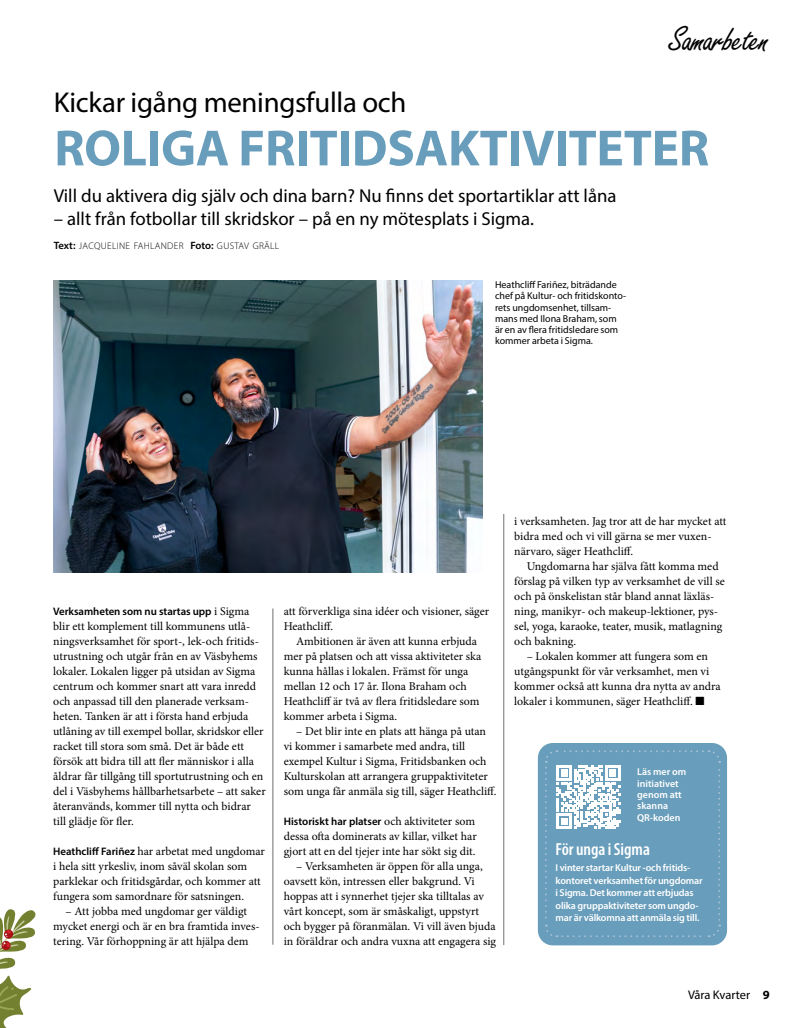
<style>
.page{position:relative;width:798px;height:1028px;background:#fff}
.page>*{position:absolute;margin:0;border:0;box-sizing:border-box;transform-origin:0 0}
.t1{font:700 51.25px "Myriad Pro";letter-spacing:-.005em;color:#689dbb}
.t2{font:37.5px "Freestyle Script";letter-spacing:-.025em;color:#000}
.Huvudrubrik{font:28.75px "Myriad Pro";letter-spacing:-.01em;color:#000}
.Ingress_13p{font:18.75px "Myriad Pro";color:#000}
.t3{font:600 condensed 17.5px "Myriad Pro";color:#fff}
.t4{font:12.5px "Myriad Pro";letter-spacing:-.005em;color:#000}
.BRÖD___indrag{font:11.88px/15px "Minion Pro";color:#000}
.BRÖD{font:11.88px/15px "Minion Pro";color:#000}
.BRÖD-2{font:600 10.88px "Myriad Pro";letter-spacing:-.005em;color:#000}
.Bildtext{font:10px/11.2px "Myriad Pro";color:#000}
.FAKTA___bröd{font:600 10px/12.5px "Myriad Pro";letter-spacing:-.015em;color:#fff}
.Bildtext-2{font:600 10px/11.2px "Myriad Pro";color:#fff}
.Ingress_13p-2{font:300 9.62px "Myriad Pro";letter-spacing:.035em;color:#000}
.s1{font-weight:600;font-size:10.62px}
.s2{font-family:"Minion Pro";font-weight:400;font-size:11.88px}
.s3{font-family:"Myriad Pro";font-weight:600;font-size:10.88px}
.s4{font-weight:700}
</style>
<div class="page">
<div style="left:537px;top:743px;width:189px;height:202px;background:#689dbb;border-radius:15px"></div>
<hr style="left:272px;top:608px;width:1px;height:336px;background:#706f6f">
<hr style="left:503px;top:514px;width:1px;height:431px;background:#706f6f">
<svg style="left:545px;top:750px;width:175px;height:187px"></svg>
<img style="left:53px;top:281px;width:429px;height:292px">
<svg style="left:0;top:909px;width:36px;height:119px"></svg>
<h2 class="t2" style="left:669px;top:19px;width:102px">Samarbeten</h2>
<p class="Huvudrubrik" style="left:54px;top:84px;width:354px">Kickar igång meningsfulla och</p>
<h2 class="t1" style="left:54px;top:115px;width:656px">ROLIGA FRITIDSAKTIVITETER</h2>
<p class="Ingress_13p" style="left:54px;top:184px;width:564px">Vill du aktivera dig själv och dina barn? Nu finns det sportartiklar att låna</p>
<p class="Ingress_13p" style="left:54px;top:207px;width:481px">– allt från fotbollar till skridskor – på en ny mötesplats i Sigma.</p>
<p class="Ingress_13p-2" style="left:54px;top:240px;width:227px"><span class="s1">Text:</span> JACQUELINE FAHLANDER <span class="s1">Foto:</span> GUSTAV GRÄLL</p>
<p class="Bildtext" style="left:495px;top:279px;width:133px">Heathcliff Fariñez, biträdande chef på Kultur- och fritidskonto&shy;rets ungdomsenhet, tillsam&shy;mans med Ilona Braham, som är en av flera fritidsledare som kommer arbeta i Sigma.</p>
<p class="BRÖD-2" style="left:53px;top:604px;width:198px">Verksamheten som nu startas upp <span class="s2">i Sigma</span></p>
<p class="BRÖD" style="left:53px;top:619px;width:214px">blir ett komplement till kommunens utlå&shy;ningsverksamhet för sport-, lek-och fritids&shy;utrustning och utgår från en av Väsbyhems lokaler. Lokalen ligger på utsidan av Sigma centrum och kommer snart att vara inredd och anpassad till den planerade verksam&shy;heten. Tanken är att i första hand erbjuda utlåning av till exempel bollar, skridskor eller racket till stora som små. Det är både ett försök att bidra till att fler människor i alla åldrar får tillgång till sportutrustning och en del i Väsbyhems hållbarhetsarbete – att saker återanvänds, kommer till nytta och bidrar till glädje för fler.</p>
<p class="BRÖD" style="left:53px;top:844px;width:213px"><span class="s3">Heathcliff Fariñez</span> har arbetat med ungdomar i hela sitt yrkesliv, inom såväl skolan som parklekar och fritidsgårdar, och kommer att fungera som samordnare för satsningen.</p>
<p class="BRÖD___indrag" style="left:53px;top:904px;width:208px;text-indent:12px">– Att jobba med ungdomar ger väldigt mycket energi och är en bra framtida inves&shy;tering. Vår förhoppning är att hjälpa dem</p>
<p class="BRÖD___indrag" style="left:283px;top:604px;width:207px">att förverkliga sina idéer och visioner, säger<br>Heathcliff.</p>
<p class="BRÖD___indrag" style="left:283px;top:634px;width:199px;text-indent:12px">Ambitionen är även att kunna erbjuda mer på platsen och att vissa aktiviteter ska kunna hållas i lokalen. Främst för unga mellan 12 och 17 år. Ilona Braham och Heathcliff är två av flera fritidsledare som kommer arbeta i Sigma.</p>
<p class="BRÖD___indrag" style="left:283px;top:724px;width:214px;text-indent:12px">– Det blir inte en plats att hänga på utan vi kommer i samarbete med andra, till exempel Kultur i Sigma, Fritidsbanken och Kulturskolan att arrangera gruppaktiviteter som unga får anmäla sig till, säger Heathcliff.</p>
<p class="BRÖD-2" style="left:283px;top:814px;width:193px">Historiskt har platser <span class="s2">och aktiviteter som</span></p>
<p class="BRÖD" style="left:283px;top:829px;width:194px">dessa ofta dominerats av killar, vilket har gjort att en del tjejer inte har sökt sig dit.</p>
<p class="BRÖD___indrag" style="left:283px;top:859px;width:214px;text-indent:12px">– Verksamheten är öppen för alla unga, oavsett kön, intressen eller bakgrund. Vi hoppas att i synnerhet tjejer ska tilltalas av vårt koncept, som är småskaligt, uppstyrt och bygger på föranmälan. Vi vill även bjuda in föräldrar och andra vuxna att engagera sig</p>
<p class="BRÖD___indrag" style="left:514px;top:514px;width:214px">i verksamheten. Jag tror att de har mycket att bidra med och vi vill gärna se mer vuxen&shy;närvaro, säger Heathcliff.</p>
<p class="BRÖD___indrag" style="left:514px;top:559px;width:212px;text-indent:12px">Ungdomarna har själva fått komma med förslag på vilken typ av verksamhet de vill se och på önskelistan står bland annat läxläs&shy;ning, manikyr- och makeup-lektioner, pys&shy;sel, yoga, karaoke, teater, musik, matlagning och bakning.</p>
<p class="BRÖD___indrag" style="left:514px;top:649px;width:208px;text-indent:12px">– Lokalen kommer att fungera som en utgångspunkt för vår verksamhet, men vi kommer också att kunna dra nytta av andra lokaler i kommunen, säger Heathcliff. ■</p>
<p class="Bildtext-2" style="left:637px;top:766px;width:51px">Läs mer om initiativet genom att skanna<br>QR-koden</p>
<h3 class="t3" style="left:555px;top:838px;width:96px">För unga i Sigma</h3>
<p class="FAKTA___bröd" style="left:555px;top:861px;width:149px">I vinter startar Kultur -och fritids&shy;kontoret verksamhet för ungdomar i Sigma. Det kommer att erbjudas olika gruppaktiviteter som ungdo&shy;mar är välkomna att anmäla sig till.</p>
<p class="t4" style="left:687px;top:987px;width:83px">Våra Kvarter <span class="s4">9</span></p>
</div>
